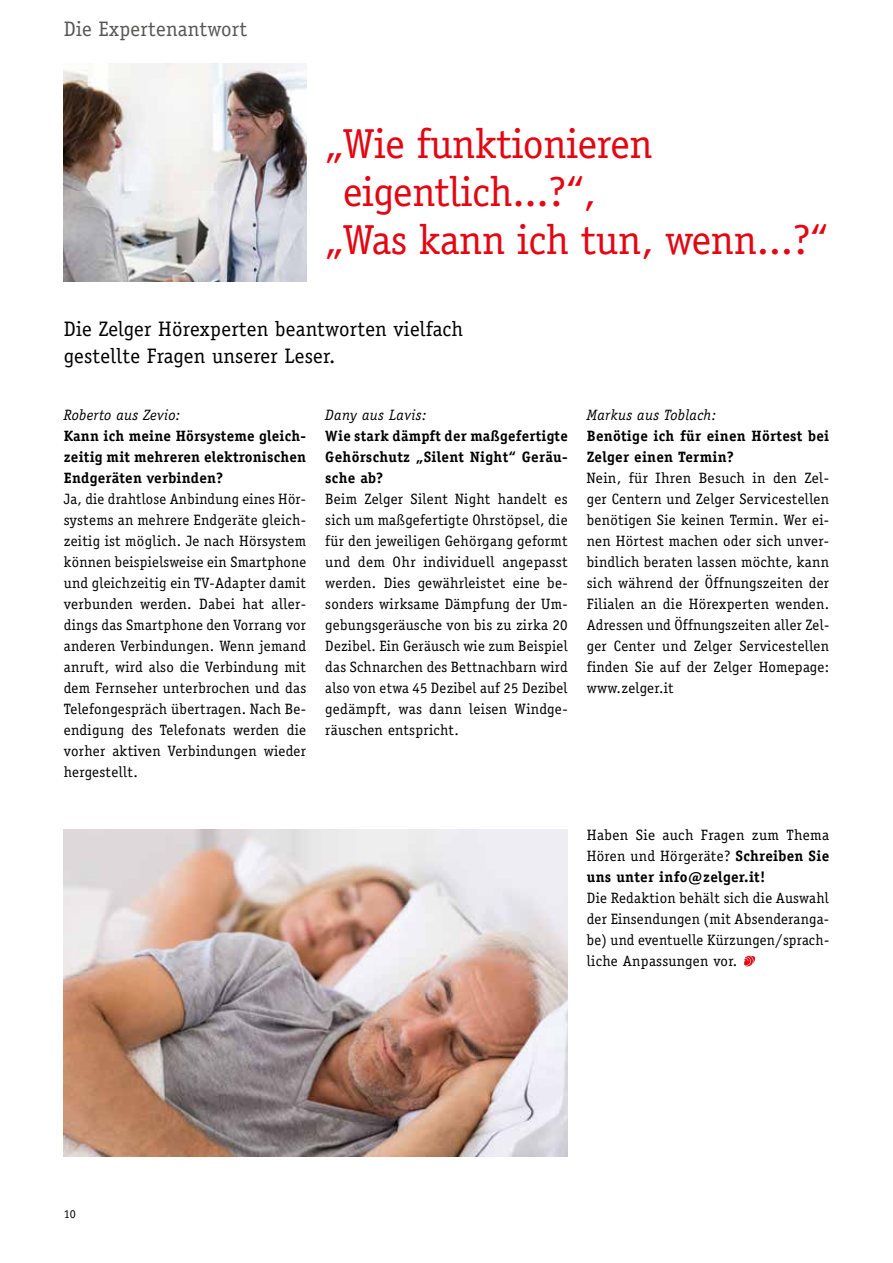
<style>
.page{position:relative;width:893px;height:1263px;background:#fff}
.page>*{position:absolute;margin:0;border:0;box-sizing:border-box;transform-origin:0 0}
.t1{font:42px "Officina Serif";letter-spacing:-.01em;color:#e30613}
.t2{font:21px/27px "Officina Serif";letter-spacing:.01em;color:#000}
.t3{font:21px "Officina Serif";letter-spacing:.01em;color:#575756}
.t4{font:15px/21px "Officina Serif";letter-spacing:.02em;color:#000;text-align:justify}
.t5{font:700 15px/21px "Officina Serif";letter-spacing:.02em;color:#000;text-align:justify}
.t6{font:italic 15px "Officina Serif";letter-spacing:.02em;color:#000}
.t7{font:12px "Officina Serif";color:#000}
.s1{font-weight:700}
</style>
<div class="page">
<img style="left:64px;top:63px;width:242px;height:218px">
<svg style="left:744px;top:956px;width:11px;height:10px"></svg>
<img style="left:64px;top:829px;width:504px;height:328px">
<h2 class="t3" style="left:64px;top:16px;width:185px">Die Expertenantwort</h2>
<h1 class="t1" style="left:325px;top:119px;width:329px">„Wie funktionieren</h1>
<h1 class="t1" style="left:343px;top:167px;width:254px">eigentlich...?“,</h1>
<h1 class="t1" style="left:325px;top:215px;width:504px">„Was kann ich tun, wenn...?“</h1>
<h2 class="t2" style="left:64px;top:315px;width:401px">Die Zelger Hörexperten beantworten vielfach gestellte Fragen unserer Leser.</h2>
<p class="t6" style="left:64px;top:407px;width:118px">Roberto aus Zevio:</p>
<p class="t5" style="left:64px;top:425px;width:244px">Kann ich meine Hörsysteme gleich&shy;zeitig mit mehreren elektronischen Endgeräten verbinden?</p>
<p class="t4" style="left:64px;top:489px;width:244px">Ja, die drahtlose Anbindung eines Hör&shy;systems an mehrere Endgeräte gleich&shy;zeitig ist möglich. Je nach Hörsystem können beispielsweise ein Smartphone und gleichzeitig ein TV-Adapter damit verbunden werden. Dabei hat aller&shy;dings das Smartphone den Vorrang vor anderen Verbindungen. Wenn jemand anruft, wird also die Verbindung mit dem Fernseher unterbrochen und das Telefongespräch übertragen. Nach Be&shy;endigung des Telefonats werden die vorher aktiven Verbindungen wieder hergestellt.</p>
<p class="t6" style="left:325px;top:407px;width:103px">Dany aus Lavis:</p>
<p class="t5" style="left:325px;top:425px;width:244px">Wie stark dämpft der maßgefertigte Gehörschutz „Silent Night“ Geräu&shy;sche ab?</p>
<p class="t4" style="left:325px;top:489px;width:244px">Beim Zelger Silent Night handelt es sich um maßgefertigte Ohrstöpsel, die für den jeweiligen Gehörgang geformt und dem Ohr individuell angepasst werden. Dies gewährleistet eine be&shy;sonders wirksame Dämpfung der Um&shy;gebungsgeräusche von bis zu zirka 20<br>Dezibel. Ein Geräusch wie zum Beispiel das Schnarchen des Bettnachbarn wird also von etwa 45 Dezibel auf 25 Dezibel gedämpft, was dann leisen Windge&shy;räuschen entspricht.</p>
<p class="t6" style="left:587px;top:407px;width:131px">Markus aus Toblach:</p>
<p class="t5" style="left:587px;top:425px;width:244px">Benötige ich für einen Hörtest bei<br>Zelger einen Termin?</p>
<p class="t4" style="left:587px;top:468px;width:244px">Nein, für Ihren Besuch in den Zel&shy;ger Centern und Zelger Servicestellen benötigen Sie keinen Termin. Wer ei&shy;nen Hörtest machen oder sich unver&shy;bindlich beraten lassen möchte, kann sich während der Öffnungszeiten der Filialen an die Hörexperten wenden.<br>Adressen und Öffnungszeiten aller Zel&shy;ger Center und Zelger Servicestellen finden Sie auf der Zelger Homepage: www.zelger.it</p>
<p class="t4" style="left:587px;top:825px;width:244px">Haben Sie auch Fragen zum Thema Hören und Hörgeräte? <span class="s1">Schreiben Sie uns unter info@zelger.it!</span></p>
<p class="t4" style="left:587px;top:888px;width:244px">Die Redaktion behält sich die Auswahl der Einsendungen (mit Absenderanga&shy;be) und eventuelle Kürzungen/sprach&shy;liche Anpassungen vor.</p>
<p class="t7" style="left:64px;top:1207px;width:13px">10</p>
</div>
